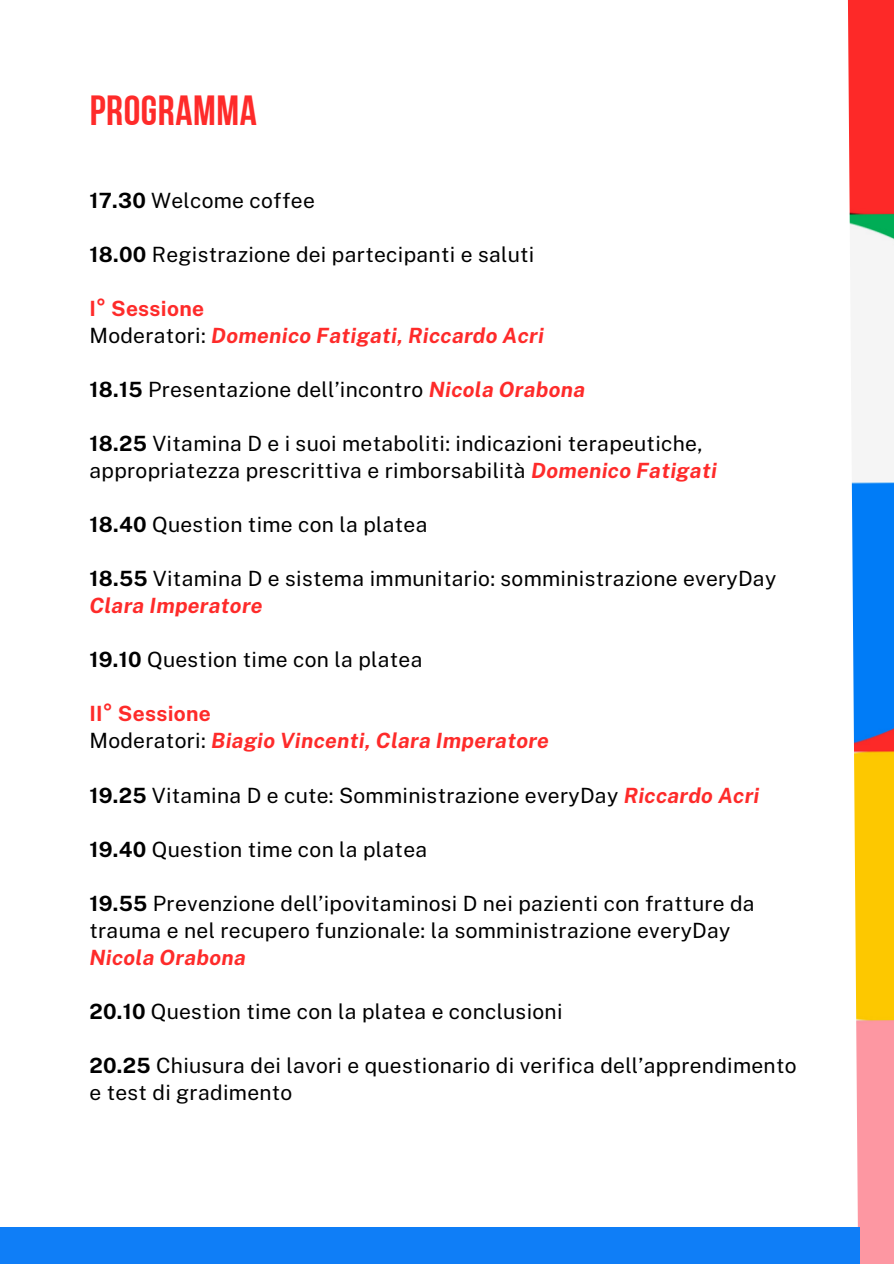
<style>
.page{position:relative;width:894px;height:1264px;background:#fff}
.page>*{position:absolute;margin:0;border:0;box-sizing:border-box;transform-origin:0 0}
.t1{font:42px "Bebas Neue Cyrillic";letter-spacing:.015em;color:#fe2b2a}
.t2{font:21px/27px "Public Sans";letter-spacing:.015em;color:#000}
.t3{font:italic 700 21px "Public Sans";letter-spacing:.015em;color:#fe2b2a}
.t4{font:700 21px "Public Sans";letter-spacing:.015em;color:#fe2b2a}
.s1{font-weight:700}
.s2{font-weight:400;font-style:normal;color:#000}
.s3{font-weight:700;font-style:italic;color:#fe2b2a}
</style>
<div class="page">
<img style="left:847px;top:0;width:46px;height:1263px">
<div style="left:0;top:1227px;width:859px;height:36px;background:#0f7ef7"></div>
<p class="t1" style="left:90px;top:93px;width:169px">PROGRAMMA</p>
<p class="t2" style="left:89px;top:187px;width:227px"><span class="s1">17.30</span> Welcome coffee</p>
<p class="t2" style="left:89px;top:241px;width:446px"><span class="s1">18.00</span> Registrazione dei partecipanti e saluti</p>
<p class="t4" style="left:89px;top:296px;width:116px">I° Sessione</p>
<p class="t3" style="left:89px;top:323px;width:456px"><span class="s2">Moderatori:</span> Domenico Fatigati, Riccardo Acri</p>
<p class="t2" style="left:89px;top:376px;width:497px"><span class="s1">18.15</span> Presentazione dell’incontro <span class="s3">Nicola Orabona</span></p>
<p class="t2" style="left:89px;top:430px;width:629px"><span class="s1">18.25</span> Vitamina D e i suoi metaboliti: indicazioni terapeutiche, appropriatezza prescrittiva e rimborsabilità <span class="s3">Domenico Fatigati</span></p>
<p class="t2" style="left:89px;top:511px;width:339px"><span class="s1">18.40</span> Question time con la platea</p>
<p class="t2" style="left:89px;top:565px;width:688px"><span class="s1">18.55</span> Vitamina D e sistema immunitario: somministrazione everyDay</p>
<p class="t3" style="left:89px;top:593px;width:174px">Clara Imperatore</p>
<p class="t2" style="left:89px;top:646px;width:334px"><span class="s1">19.10</span> Question time con la platea</p>
<p class="t4" style="left:89px;top:701px;width:123px">II° Sessione</p>
<p class="t3" style="left:89px;top:728px;width:461px"><span class="s2">Moderatori:</span> Biagio Vincenti, Clara Imperatore</p>
<p class="t2" style="left:89px;top:781px;width:671px"><span class="s1">19.25</span> Vitamina D e cute: Somministrazione everyDay <span class="s3">Riccardo Acri</span></p>
<p class="t2" style="left:89px;top:835px;width:339px"><span class="s1">19.40</span> Question time con la platea</p>
<p class="t2" style="left:89px;top:889px;width:666px"><span class="s1">19.55</span> Prevenzione dell’ipovitaminosi D nei pazienti con fratture da trauma e nel recupero funzionale: la somministrazione everyDay</p>
<p class="t3" style="left:89px;top:944px;width:158px">Nicola Orabona</p>
<p class="t2" style="left:89px;top:997px;width:474px"><span class="s1">20.10</span> Question time con la platea e conclusioni</p>
<p class="t2" style="left:89px;top:1051px;width:708px"><span class="s1">20.25</span> Chiusura dei lavori e questionario di verifica dell’apprendimento e test di gradimento</p>
</div>
